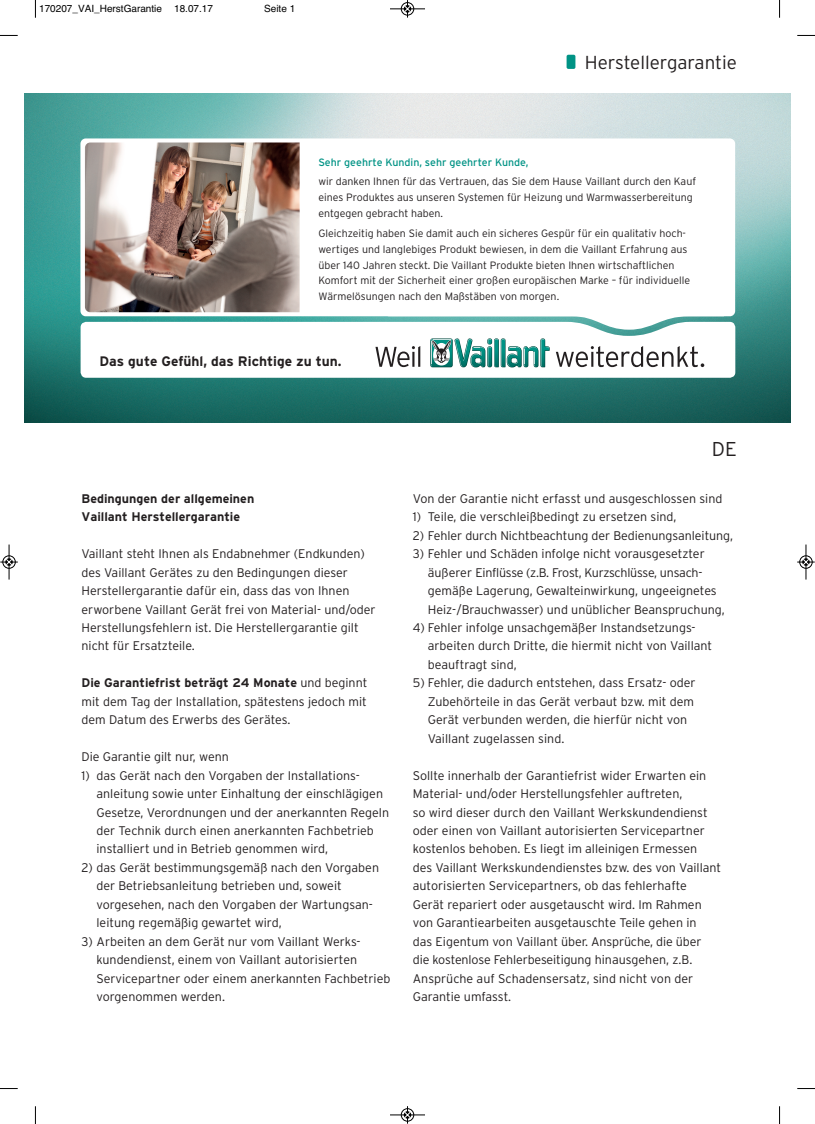
<style>
.page{position:relative;width:815px;height:1124px;background:#fff}
.page>*{position:absolute;margin:0;border:0;box-sizing:border-box;transform-origin:0 0}
.t1{font:300 20px "Interstate";color:#231f20}
.t2{font:300 18.75px "Interstate";color:#231f20}
.t3{font:700 13.75px "Interstate";color:#231f20}
.t4{font:300 12.5px/18.5px "Interstate";color:#231f20}
.t5{font:700 12.5px/18.5px "Interstate";color:#231f20}
.t6{font:300 10.62px/16px "Interstate";color:#231f20}
.t7{font:10.62px "Interstate";color:#009385}
.t8{font:10px "Helvetica";color:#000}
.s1{font-weight:700}
</style>
<div class="page">
<img style="left:25px;top:93px;width:765px;height:330px">
<div style="left:80px;top:138px;width:655px;height:178px;background:#fff;border-radius:5px"></div>
<div style="left:567px;top:55px;width:8px;height:14px;background:#009385;border-radius:2px"></div>
<svg style="left:81px;top:275px;width:654px;height:103px"></svg>
<img style="left:85px;top:142px;width:215px;height:170px">
<svg style="left:35px;top:0;width:1px;height:18px"></svg>
<svg style="left:0;top:35px;width:18px;height:1px"></svg>
<svg style="left:779px;top:0;width:1px;height:18px"></svg>
<svg style="left:797px;top:35px;width:18px;height:1px"></svg>
<svg style="left:35px;top:1106px;width:1px;height:17px"></svg>
<svg style="left:0;top:1088px;width:18px;height:1px"></svg>
<svg style="left:779px;top:1106px;width:1px;height:17px"></svg>
<svg style="left:797px;top:1088px;width:18px;height:1px"></svg>
<div style="left:401px;top:2px;width:13px;height:14px;border:1px solid #fff;border-radius:50%"></div>
<hr style="left:390px;top:9px;width:35px;height:1px;background:#000">
<div style="left:401px;top:2px;width:13px;height:13px;border:1px solid #000;border-radius:50%"></div>
<svg style="left:404px;top:0;width:7px;height:18px"></svg>
<hr style="left:390px;top:1114px;width:35px;height:1px;background:#000">
<div style="left:401px;top:1108px;width:13px;height:13px;border:1px solid #000;border-radius:50%"></div>
<svg style="left:404px;top:1106px;width:7px;height:17px"></svg>
<div style="left:2px;top:555px;width:14px;height:13px;border:1px solid #fff;border-radius:50%"></div>
<hr style="left:9px;top:544px;width:1px;height:35px;background:#000">
<div style="left:3px;top:555px;width:12px;height:13px;border:1px solid #000;border-radius:50%"></div>
<svg style="left:0;top:558px;width:18px;height:7px"></svg>
<div style="left:799px;top:555px;width:14px;height:13px;border:1px solid #fff;border-radius:50%"></div>
<hr style="left:806px;top:544px;width:1px;height:35px;background:#000">
<div style="left:800px;top:555px;width:12px;height:13px;border:1px solid #000;border-radius:50%"></div>
<svg style="left:797px;top:558px;width:18px;height:7px"></svg>
<p class="t8" style="left:39px;top:3px;width:175px">170207_VAI_HerstGarantie 18.07.17</p>
<p class="t8" style="left:264px;top:3px;width:33px">Seite 1</p>
<h2 class="t2" style="left:585px;top:51px;width:154px">Herstellergarantie</h2>
<p class="t7" style="left:318px;top:156px;width:212px">Sehr geehrte Kundin, sehr geehrter Kunde,</p>
<p class="t6" style="left:318px;top:173px;width:379px">wir danken Ihnen für das Vertrauen, das Sie dem Hause Vaillant durch den Kauf eines Produktes aus unseren Systemen für Heizung und Warmwasserbereitung ent gegen gebracht haben.</p>
<p class="t6" style="left:318px;top:225px;width:373px">Gleichzeitig haben Sie damit auch ein sicheres Gespür für ein qualitativ hoch - wertiges und langlebiges Produkt bewiesen, in dem die Vaillant Erfahrung aus über 140 Jahren steckt. Die Vaillant Produkte bieten Ihnen wirtschaftlichen Komfort mit der Sicherheit einer großen europäischen Marke – für individuelle Wärmelösungen nach den Maßstäben von morgen.</p>
<p class="t3" style="left:100px;top:353px;width:244px">Das gute Gefühl, das Richtige zu tun.</p>
<p class="t5" style="left:81px;top:489px;width:174px">Bedingungen der allgemeinen<br>Vaillant Herstellergarantie</p>
<p class="t4" style="left:81px;top:544px;width:296px">Vaillant steht Ihnen als Endabnehmer (Endkunden) des Vaillant Gerätes zu den Bedingungen dieser Herstellergarantie dafür ein, dass das von Ihnen erworbene Vaillant Gerät frei von Material- und/oder Herstellungsfehlern ist. Die Herstellergarantie gilt nicht für Ersatzteile.</p>
<p class="t4" style="left:81px;top:673px;width:287px;text-align:justify"><span class="s1">Die Garantiefrist beträgt 24 Monate</span> und beginnt mit dem Tag der Installation, spätestens jedoch mit dem Datum des Erwerbs des Gerätes.</p>
<p class="t4" style="left:81px;top:747px;width:149px">Die Garantie gilt nur, wenn</p>
<p class="t4" style="left:96px;top:766px;width:294px;text-indent:-15px">1) das Gerät nach den Vorgaben der Installations - anleitung sowie unter Einhaltung der einschlägigen Gesetze, Verordnungen und der anerkannten Regeln der Technik durch einen anerkannten Fachbetrieb installiert und in Betrieb genommen wird,</p>
<p class="t4" style="left:96px;top:858px;width:284px;text-indent:-15px">2) das Gerät bestimmungs gemäß nach den Vorgaben der Betriebs anleitung betrieben und, soweit vorgesehen, nach den Vorgaben der Wartungsan&shy;leitung regemäßig gewartet wird,</p>
<p class="t4" style="left:96px;top:932px;width:295px;text-indent:-15px">3) Arbeiten an dem Gerät nur vom Vaillant Werks&shy;kundendienst, einem von Vaillant autorisierten Servicepartner oder einem anerkannten Fachbetrieb vorgenommen werden.</p>
<h1 class="t1" style="left:712px;top:437px;width:26px">DE</h1>
<p class="t4" style="left:413px;top:489px;width:311px">Von der Garantie nicht erfasst und ausgeschlossen sind</p>
<p class="t4" style="left:413px;top:507px;width:265px">1) Teile, die verschleißbedingt zu ersetzen sind,</p>
<p class="t4" style="left:413px;top:526px;width:322px">2) Fehler durch Nichtbeachtung der Bedienungsanleitung,</p>
<p class="t4" style="left:428px;top:544px;width:298px;text-indent:-15px">3) Fehler und Schäden infolge nicht vorausgesetzter äußerer Einflüsse (z.B. Frost, Kurzschlüsse, unsach - gemäße Lagerung, Gewalteinwirkung, ungeeignetes Heiz-/Brauchwasser) und unüblicher Beanspruchung,</p>
<p class="t4" style="left:428px;top:618px;width:286px;text-indent:-15px">4) Fehler infolge unsachgemäßer Instandsetzungs&shy;arbeiten durch Dritte, die hiermit nicht von Vaillant beauftragt sind,</p>
<p class="t4" style="left:428px;top:673px;width:269px;text-indent:-15px">5) Fehler, die dadurch entstehen, dass Ersatz- oder Zubehörteile in das Gerät verbaut bzw. mit dem Gerät verbunden werden, die hierfür nicht von Vaillant zugelassen sind.</p>
<p class="t4" style="left:413px;top:766px;width:310px">Sollte innerhalb der Garantiefrist wider Erwarten ein Material- und/oder Herstellungsfehler auftreten,<br>so wird dieser durch den Vaillant Werkskundendienst oder einen von Vaillant autorisierten Servicepartner kostenlos behoben. Es liegt im alleinigen Ermessen<br>des Vaillant Werkskundendienstes bzw. des von Vaillant autorisierten Servicepartners, ob das fehlerhafte Gerät repariert oder ausgetauscht wird. Im Rahmen von Garantiearbeiten ausgetauschte Teile gehen in<br>das Eigentum von Vaillant über. Ansprüche, die über<br>die kostenlose Fehlerbeseitigung hinausgehen, z.B.<br>Ansprüche auf Schadensersatz, sind nicht von der Garantie umfasst.</p>
</div>
